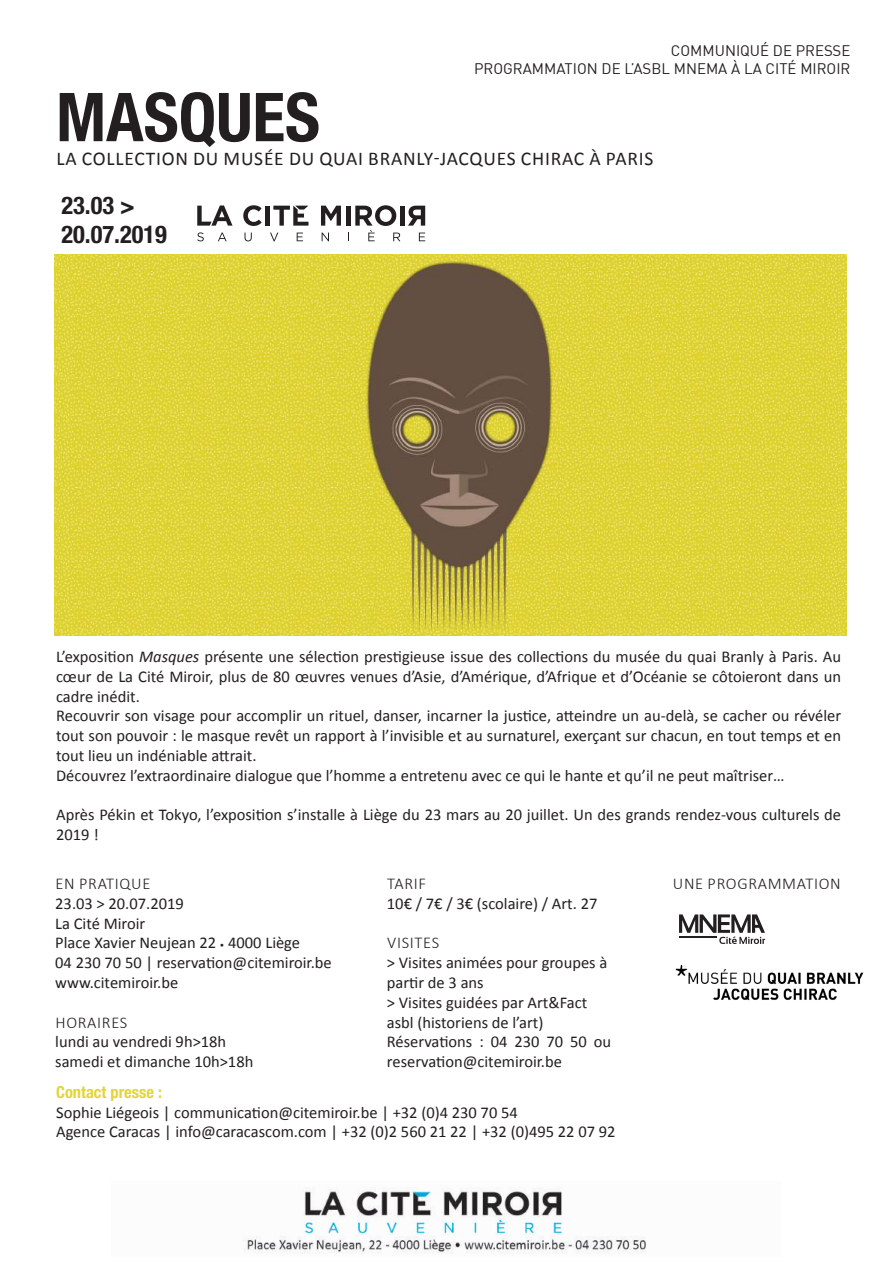
<style>
.page{position:relative;width:893px;height:1263px;background:#fff}
.page>*{position:absolute;margin:0;border:0;box-sizing:border-box;transform-origin:0 0}
.t1{font:700 condensed 67.5px "Helvetica Neue LT Std";color:#231f20}
.t2{font:700 condensed 24.45px/29.2px "Helvetica Neue LT Std";color:#231f20}
.t3{font:19.5px "Calibri";letter-spacing:.04em;color:#231f20}
.t4{font:16.5px/19.8px "Calibri";color:#231f20}
.t5{font:300 16.5px "Calibri";letter-spacing:.04em;color:#231f20}
.t6{font:700 condensed 16.5px "Helvetica Neue LT Std";color:#e2d539}
.t7{font:15px/18px "DIN";color:#231f20;text-align:right}
.s1{font-style:italic}
.s2{font-size:9px}
</style>
<div class="page">
<svg style="left:197px;top:232px;width:7px;height:9px"></svg>
<svg style="left:218px;top:232px;width:9px;height:9px"></svg>
<svg style="left:245px;top:233px;width:7px;height:8px"></svg>
<svg style="left:270px;top:233px;width:8px;height:8px"></svg>
<svg style="left:297px;top:233px;width:6px;height:8px"></svg>
<svg style="left:322px;top:233px;width:7px;height:8px"></svg>
<svg style="left:419px;top:233px;width:6px;height:8px"></svg>
<svg style="left:197px;top:205px;width:36px;height:21px"></svg>
<svg style="left:243px;top:205px;width:19px;height:21px"></svg>
<div style="left:265px;top:206px;width:5px;height:20px;background:#231f20"></div>
<svg style="left:321px;top:206px;width:20px;height:20px"></svg>
<hr style="left:346px;top:206px;width:4px;height:20px;background:#231f20">
<svg style="left:355px;top:205px;width:45px;height:36px"></svg>
<div style="left:400px;top:206px;width:5px;height:20px;background:#231f20"></div>
<svg style="left:408px;top:206px;width:17px;height:20px"></svg>
<svg style="left:273px;top:206px;width:35px;height:20px"></svg>
<img style="left:243px;top:1187px;width:403px;height:67px">
<svg style="left:679px;top:914px;width:86px;height:30px"></svg>
<hr style="left:679px;top:937px;width:38px;height:1px;background:#231f20">
<img style="left:54px;top:254px;width:792px;height:381px">
<img style="left:675px;top:964px;width:189px;height:37px">
<p class="t7" style="left:474px;top:41px;width:378px">COMMUNIQUÉ DE PRESSE<br>PROGRAMMATION DE L’ASBL MNEMA À LA CITÉ MIROIR</p>
<h1 class="t1" style="left:56px;top:76px;width:265px">MASQUES</h1>
<p class="t3" style="left:57px;top:146px;width:598px">LA COLLECTION DU MUSÉE DU QUAI BRANLY-JACQUES CHIRAC À PARIS</p>
<h2 class="t2" style="left:61px;top:190px;width:107px">23.03 &gt;<br>20.07.2019</h2>
<p class="t4" style="left:56px;top:647px;width:786px">L’exposition <span class="s1">Masques</span> présente une sélection prestigieuse issue des collections du musée du quai Branly à Paris. Au cœur de La Cité Miroir, plus de 80 œuvres venues d’Asie, d’Amérique, d’Afrique et d’Océanie se côtoieront dans un cadre inédit.<br>Recouvrir son visage pour accomplir un rituel, danser, incarner la justice, atteindre un au-delà, se cacher ou révéler tout son pouvoir : le masque revêt un rapport à l’invisible et au surnaturel, exerçant sur chacun, en tout temps et en tout lieu un indéniable attrait.<br>Découvrez l’extraordinaire dialogue que l’homme a entretenu avec ce qui le hante et qu’il ne peut maîtriser…</p>
<p class="t4" style="left:56px;top:805px;width:786px">Après Pékin et Tokyo, l’exposition s’installe à Liège du 23 mars au 20 juillet. Un des grands rendez-vous culturels de<br>2019 !</p>
<p class="t5" style="left:56px;top:873px;width:96px">EN PRATIQUE</p>
<p class="t4" style="left:55px;top:893px;width:278px">23.03 &gt; 20.07.2019<br>La Cité Miroir<br>Place Xavier Neujean 22 <span class="s2">•</span> 4000 Liège<br>04 230 70 50 | reservation@citemiroir.be www.citemiroir.be</p>
<p class="t5" style="left:56px;top:1012px;width:73px">HORAIRES</p>
<p class="t4" style="left:55px;top:1032px;width:200px">lundi au vendredi 9h&gt;18h samedi et dimanche 10h&gt;18h</p>
<p class="t5" style="left:387px;top:873px;width:40px">TARIF</p>
<p class="t4" style="left:387px;top:893px;width:212px">10€ / 7€ / 3€ (scolaire) / Art. 27</p>
<p class="t5" style="left:387px;top:933px;width:53px">VISITES</p>
<p class="t4" style="left:387px;top:953px;width:226px">&gt; Visites animées pour groupes à partir de 3 ans<br>&gt; Visites guidées par Art&amp;Fact asbl (historiens de l’art)<br>Réservations : 04 230 70 50 ou reservation@citemiroir.be</p>
<p class="t6" style="left:56px;top:1082px;width:107px">Contact presse :</p>
<p class="t4" style="left:56px;top:1102px;width:561px">Sophie Liégeois | communication@citemiroir.be | +32 (0)4 230 70 54<br>Agence Caracas | info@caracascom.com | +32 (0)2 560 21 22 | +32 (0)495 22 07 92</p>
<p class="t5" style="left:673px;top:873px;width:169px">UNE PROGRAMMATION</p>
</div>
